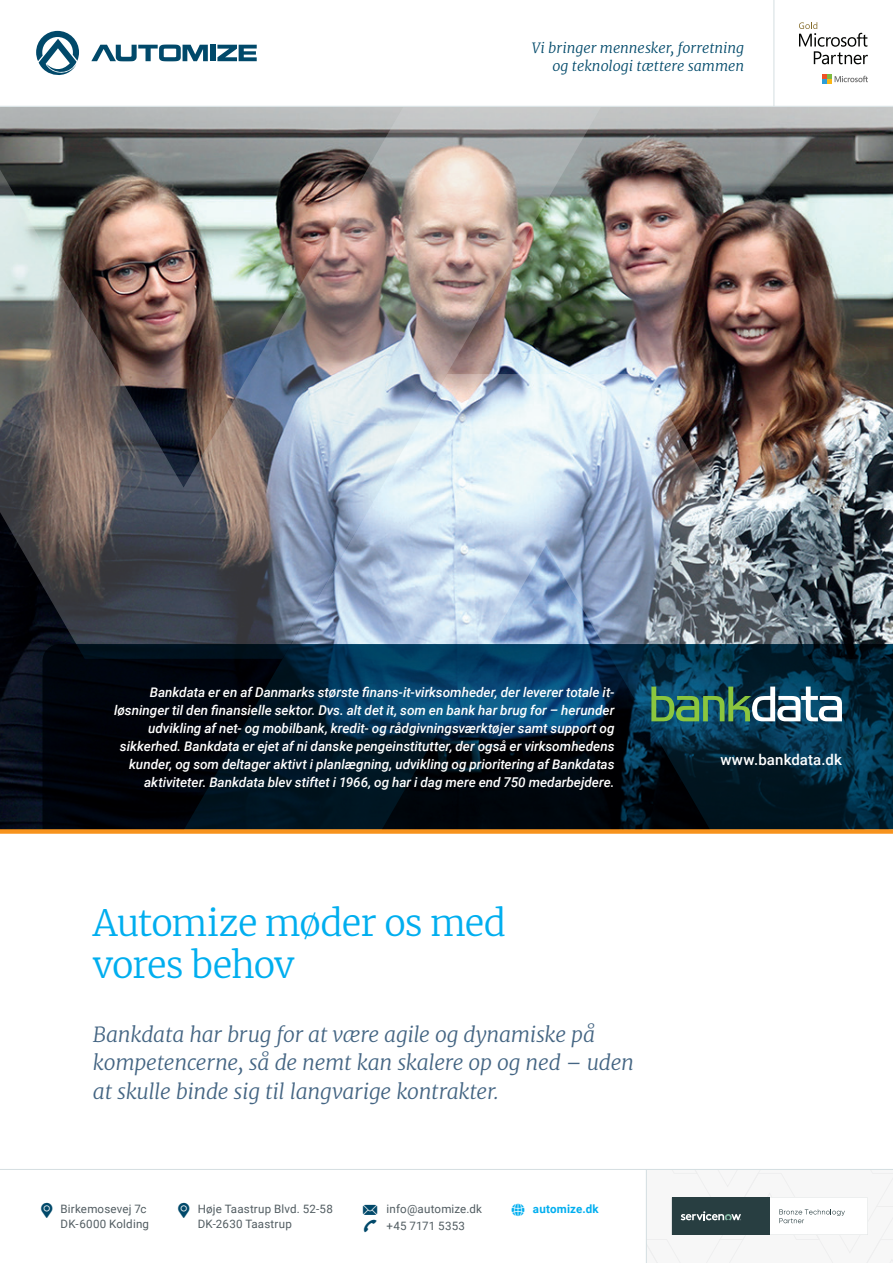
<style>
.page{position:relative;width:893px;height:1263px;background:#fff}
.page>*{position:absolute;margin:0;border:0;box-sizing:border-box;transform-origin:0 0}
.t1{font:300 36px/42px "Merriweather";letter-spacing:-.03em;color:#00aeef}
.t2{font:italic 300 21px/28.5px "Merriweather";letter-spacing:-.015em;color:#446583}
.t3{font:500 15px "Roboto";letter-spacing:.01em;color:#fff}
.t4{font:italic 300 14.25px/18px "Merriweather";letter-spacing:-.005em;color:#01496a;text-align:right}
.t5{font:italic 500 13.5px/18px "Roboto";color:#fff;text-align:right}
.t6{font:11.55px/14.9px "Roboto";letter-spacing:.015em;color:#515c61}
.t7{font:700 11.55px "Roboto";letter-spacing:.015em;color:#00aeef}
.s1{color:#01496a}
</style>
<div class="page">
<img style="left:0;top:107px;width:893px;height:722px">
<img style="left:0;top:107px;width:611px;height:552px">
<img style="left:118px;top:374px;width:775px;height:270px">
<svg style="left:36px;top:31px;width:43px;height:44px"></svg>
<svg style="left:91px;top:45px;width:117px;height:16px"></svg>
<div style="left:211px;top:45px;width:5px;height:16px;background:#01496a"></div>
<svg style="left:217px;top:45px;width:40px;height:16px"></svg>
<svg style="left:822px;top:74px;width:46px;height:10px"></svg>
<svg style="left:799px;top:22px;width:69px;height:42px"></svg>
<hr style="left:773px;top:0;width:1px;height:106px;background:#d4dee1">
<hr style="left:0;top:106px;width:893px;height:1px;background:#d4dee1">
<hr style="left:0;top:1169px;width:893px;height:1px;background:#d4dee1">
<hr style="left:646px;top:1169px;width:1px;height:94px;background:#d4dee1">
<svg style="left:647px;top:1170px;width:246px;height:93px"></svg>
<img style="left:43px;top:644px;width:850px;height:185px">
<svg style="left:651px;top:659px;width:242px;height:170px"></svg>
<div style="left:0;top:829px;width:893px;height:5px;background:#f7931d"></div>
<p class="t4" style="left:532px;top:39px;width:214px">Vi bringer mennesker, forretning og teknologi tættere sammen</p>
<p class="t5" style="left:114px;top:682px;width:502px">Bankdata er en af Danmarks største finans-it-virksomheder, der leverer totale it&shy;løsninger til den finansielle sektor. Dvs. alt det it, som en bank har brug for – herunder udvikling af net- og mobilbank, kredit- og rådgivningsværktøjer samt support og sikkerhed. Bankdata er ejet af ni danske pengeinstitutter, der også er virksomhedens kunder, og som deltager aktivt i planlægning, udvikling og prioritering af Bankdatas aktiviteter. Bankdata blev stiftet i 1966, og har i dag mere end 750 medarbejdere.</p>
<h1 class="t1" style="left:93px;top:900px;width:414px">Automize møder os med vores behov</h1>
<h2 class="t2" style="left:93px;top:1019px;width:543px">Bankdata har brug for at være agile og dynamiske på kompetencerne, så de nemt kan skalere op og ned – uden at skulle binde sig til langvarige kontrakter.</h2>
<p class="t6" style="left:61px;top:1201px;width:87px">Birkemosevej 7c</p>
<p class="t6" style="left:387px;top:1201px;width:97px">info@automize.dk</p>
<p class="t6" style="left:61px;top:1216px;width:90px">DK-6000 Kolding</p>
<p class="t6" style="left:198px;top:1201px;width:137px">Høje Taastrup Blvd. 52-58<br>DK-2630 Taastrup</p>
<p class="t6" style="left:362px;top:1218px;width:104px"><span class="s1">❖</span> +45 7171 5353</p>
<p class="t7" style="left:533px;top:1201px;width:67px">automize.dk</p>
<p class="t3" style="left:720px;top:750px;width:123px">www.bankdata.dk</p>
</div>
